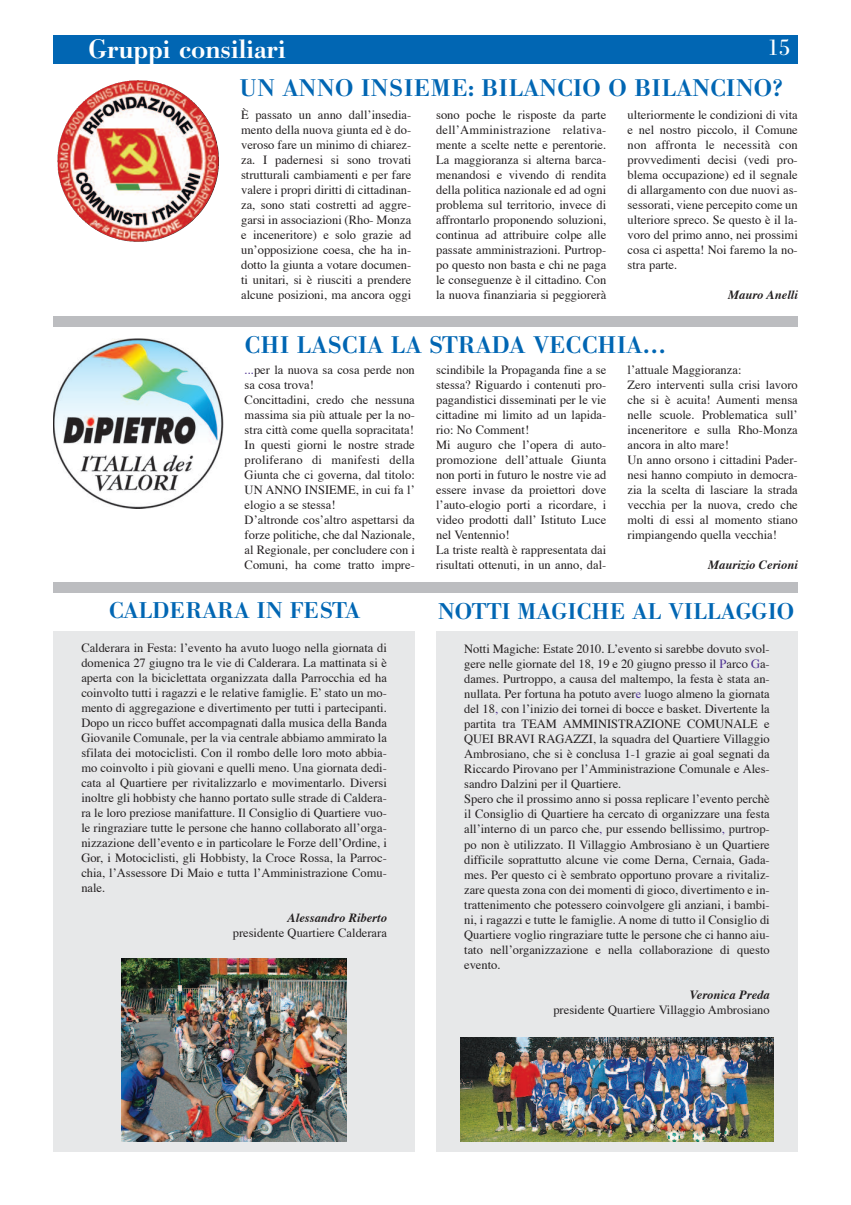
<style>
.page{position:relative;width:851px;height:1205px;background:#fff}
.page>*{position:absolute;margin:0;border:0;box-sizing:border-box;transform-origin:0 0}
.t1{font:500 26.25px "Bodoni BE";color:#fff}
.t2{font:500 23.75px "Bodoni BE";letter-spacing:.04em;color:#0166b3}
.t3{font:500 23.75px "Bodoni BE";letter-spacing:.02em;color:#0166b3}
.t4{font:500 22.5px "Bodoni BE";color:#0166b3}
.t5{font:500 22.5px "Bodoni BE";letter-spacing:.02em;color:#0166b3}
.t6{font:22.5px "Bodoni BE";color:#fff}
.t7{font:12.5px/15px "Times";color:#231f20;text-align:justify}
.t8{font:italic 700 12.5px "Times";color:#231f20}
.s1{color:#4c2f91}
</style>
<div class="page">
<div style="left:53px;top:631px;width:362px;height:521px;background:#e7e8e9"></div>
<div style="left:436px;top:631px;width:361px;height:521px;background:#e7e8e9"></div>
<div style="left:748px;top:35px;width:49px;height:29px;background:#0166b3"></div>
<div style="left:53px;top:35px;width:695px;height:29px;background:#0166b3"></div>
<img style="left:71px;top:80px;width:148px;height:162px">
<img style="left:53px;top:338px;width:170px;height:170px">
<div style="left:53px;top:316px;width:744px;height:11px;background:#bcbdc0"></div>
<div style="left:53px;top:582px;width:744px;height:10px;background:#bcbdc0"></div>
<img style="left:461px;top:1037px;width:311px;height:105px">
<img style="left:121px;top:959px;width:226px;height:182px">
<h1 class="t1" style="left:89px;top:40px;width:199px">Gruppi consiliari</h1>
<h3 class="t6" style="left:767px;top:39px;width:25px">15</h3>
<h2 class="t2" style="left:240px;top:79px;width:545px">UN ANNO INSIEME: BILANCIO O BILANCINO?</h2>
<p class="t7" style="left:241px;top:108px;width:172px">È passato un anno dall’insedia&shy;mento della nuova giunta ed è do&shy;veroso fare un minimo di chiarez&shy;za. I padernesi si sono trovati strutturali cambiamenti e per fare valere i propri diritti di cittadinan&shy;za, sono stati costretti ad aggre&shy;garsi in associazioni (Rho- Monza e inceneritore) e solo grazie ad un’opposizione coesa, che ha in&shy;dotto la giunta a votare documen&shy;ti unitari, si è riusciti a prendere alcune posizioni, ma ancora oggi</p>
<p class="t7" style="left:436px;top:108px;width:172px">sono poche le risposte da parte dell’Amministrazione relativa&shy;mente a scelte nette e perentorie.<br>La maggioranza si alterna barca&shy;menandosi e vivendo di rendita della politica nazionale ed ad ogni problema sul territorio, invece di affrontarlo proponendo soluzioni, continua ad attribuire colpe alle passate amministrazioni. Purtrop&shy;po questo non basta e chi ne paga le conseguenze è il cittadino. Con la nuova finanziaria si peggiorerà</p>
<p class="t7" style="left:627px;top:108px;width:172px">ulteriormente le condizioni di vita e nel nostro piccolo, il Comune non affronta le necessità con provvedimenti decisi (vedi pro&shy;blema occupazione) ed il segnale di allargamento con due nuovi as&shy;sessorati, viene percepito come un ulteriore spreco. Se questo è il la&shy;voro del primo anno, nei prossimi cosa ci aspetta! Noi faremo la no&shy;stra parte.</p>
<p class="t8" style="left:728px;top:289px;width:71px">Mauro Anelli</p>
<h2 class="t3" style="left:245px;top:337px;width:423px">CHI LASCIA LA STRADA VECCHIA…</h2>
<p class="t7" style="left:244px;top:364px;width:172px;text-align:left"><span class="s1">...</span>per la nuova sa cosa perde non sa cosa trova!<br>Concittadini, credo che nessuna massima sia più attuale per la no&shy;stra città come quella sopracitata!<br>In questi giorni le nostre strade proliferano di manifesti della<br>Giunta che ci governa, dal titolo:<br>UN ANNO INSIEME, in cui fa l’ elogio a se stessa!<br>D’altronde cos’altro aspettarsi da forze politiche, che dal Nazionale, al Regionale, per concludere con i<br>Comuni, ha come tratto impre-</p>
<p class="t7" style="left:436px;top:364px;width:172px;text-align:left">scindibile la Propaganda fine a se stessa? Riguardo i contenuti pro&shy;pagandistici disseminati per le vie cittadine mi limito ad un lapida&shy;rio: No Comment!<br>Mi auguro che l’opera di auto&shy;promozione dell’attuale Giunta non porti in futuro le nostre vie ad essere invase da proiettori dove l’auto-elogio porti a ricordare, i video prodotti dall’ Istituto Luce nel Ventennio!<br>La triste realtà è rappresentata dai risultati ottenuti, in un anno, dal-</p>
<p class="t7" style="left:627px;top:364px;width:172px;text-align:left">l’attuale Maggioranza:<br>Zero interventi sulla crisi lavoro che si è acuita! Aumenti mensa nelle scuole. Problematica sull’ inceneritore e sulla Rho-Monza ancora in alto mare!<br>Un anno orsono i cittadini Pader&shy;nesi hanno compiuto in democra&shy;zia la scelta di lasciare la strada vecchia per la nuova, credo che molti di essi al momento stiano rimpiangendo quella vecchia!</p>
<p class="t8" style="left:708px;top:560px;width:91px">Maurizio Cerioni</p>
<h3 class="t5" style="left:109px;top:602px;width:252px">CALDERARA IN FESTA</h3>
<h3 class="t4" style="left:438px;top:603px;width:357px">NOTTI MAGICHE AL VILLAGGIO</h3>
<p class="t7" style="left:81px;top:641px;width:307px">Calderara in Festa: l’evento ha avuto luogo nella giornata di domenica 27 giugno tra le vie di Calderara. La mattinata si è aperta con la biciclettata organizzata dalla Parrocchia ed ha coinvolto tutti i ragazzi e le relative famiglie. E’ stato un mo&shy;mento di aggregazione e divertimento per tutti i partecipanti.<br>Dopo un ricco buffet accompagnati dalla musica della Banda Giovanile Comunale, per la via centrale abbiamo ammirato la sfilata dei motociclisti. Con il rombo delle loro moto abbia&shy;mo coinvolto i più giovani e quelli meno. Una giornata dedi&shy;cata al Quartiere per rivitalizzarlo e movimentarlo. Diversi inoltre gli hobbisty che hanno portato sulle strade di Caldera&shy;ra le loro preziose manifatture. Il Consiglio di Quartiere vuo&shy;le ringraziare tutte le persone che hanno collaborato all’orga&shy;nizzazione dell’evento e in particolare le Forze dell’Ordine, i Gor, i Motociclisti, gli Hobbisty, la Croce Rossa, la Parroc&shy;chia, l’Assessore Di Maio e tutta l’Amministrazione Comu&shy;nale.</p>
<p class="t8" style="left:287px;top:912px;width:101px">Alessandro Riberto</p>
<p class="t7" style="left:233px;top:926px;width:155px">presidente Quartiere Calderara</p>
<p class="t7" style="left:464px;top:643px;width:307px;text-align:left">Notti Magiche: Estate 2010. L’evento si sarebbe dovuto svol&shy;gere nelle giornate del 18, 19 e 20 giugno presso il <span class="s1">P</span>arco <span class="s1">G</span>a&shy;dames. Purtroppo, a causa del maltempo, la festa è stata an&shy;nullata. Per fortuna ha potuto aver<span class="s1">e</span> luogo almeno la giornata del 18<span class="s1">,</span> con l’inizio dei tornei di bocce e basket. Divertente la partita tra TEAM AMMINISTRAZIONE COMUNALE e QUEI BRAVI RAGAZZI, la squadra del Quartiere Villaggio Ambrosiano, che si è conclusa 1-1 grazie ai goal segnati da Riccardo Pirovano per l’Amministrazione Comunale e Ales&shy;sandro Dalzini per il Quartiere.<br>Spero che il prossimo anno si possa replicare l’evento perchè il Consiglio di Quartiere ha cercato di organizzare una festa all’interno di un parco che<span class="s1">,</span> pur essendo bellissimo<span class="s1">,</span> purtrop&shy;po non è utilizzato. Il Villaggio Ambrosiano è un Quartiere difficile soprattutto alcune vie come Derna, Cernaia, Gada&shy;mes. Per questo ci è sembrato opportuno provare a rivitaliz&shy;zare questa zona con dei momenti di gioco, divertimento e in&shy;trattenimento che potessero coinvolgere gli anziani, i bambi&shy;ni, i ragazzi e tutte le famiglie. A nome di tutto il Consiglio di Quartiere voglio ringraziare tutte le persone che ci hanno aiu&shy;tato nell’organizzazione e nella collaborazione di questo evento.</p>
<p class="t8" style="left:689px;top:989px;width:81px">Veronica Preda</p>
<p class="t7" style="left:553px;top:1003px;width:218px">presidente Quartiere Villaggio Ambrosiano</p>
</div>
